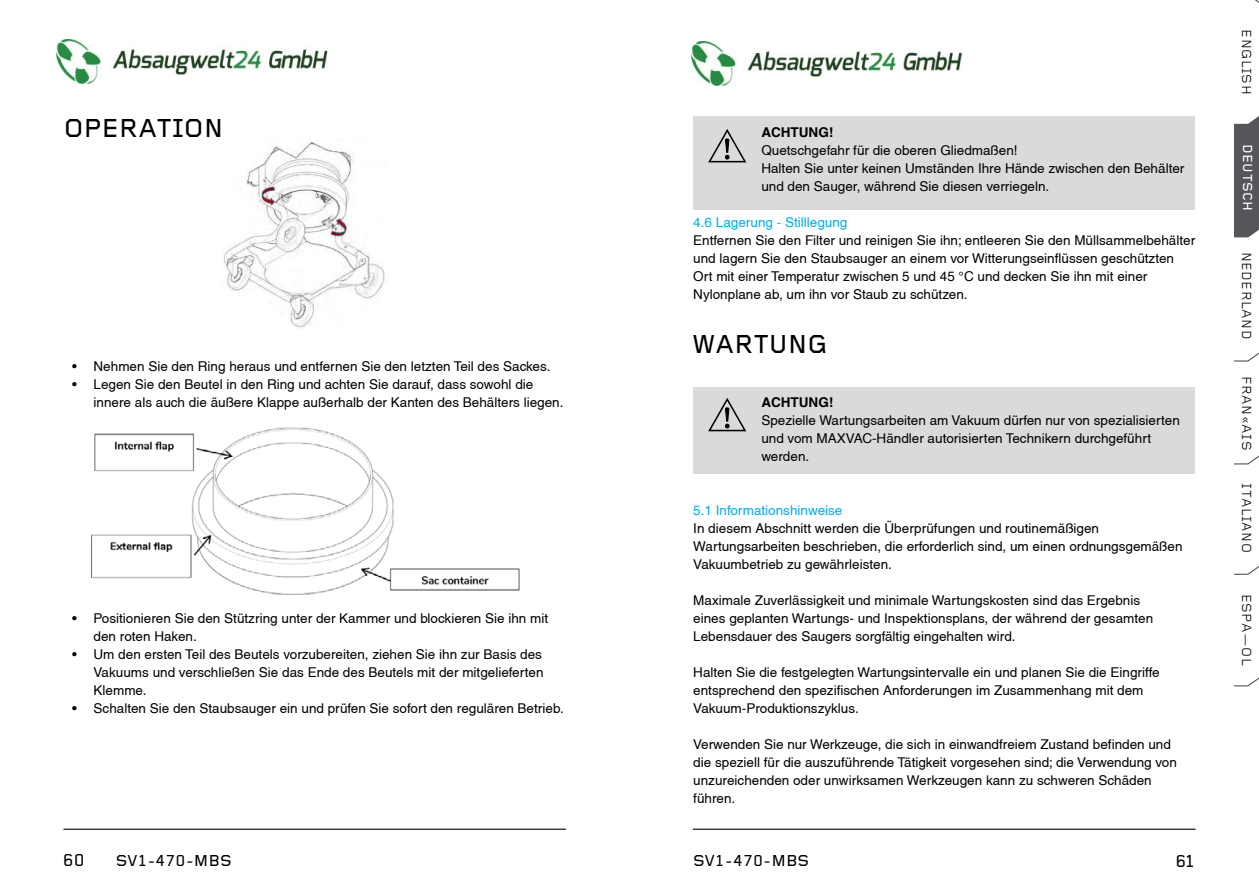
<style>
.page{position:relative;width:1259px;height:893px;background:#fff}
.page>*{position:absolute;margin:0;border:0;box-sizing:border-box;transform-origin:0 0}
.t1{font:500 27px "Foundry Gridnik";color:#000}
.t2{font:500 18px "Foundry Gridnik";color:#000}
.t3{font:500 16.5px "Foundry Gridnik";color:#000}
.t4{font:13.65px "Foundry Gridnik";letter-spacing:.04em;color:#000}
.t5{font:500 13.65px "Foundry Gridnik";letter-spacing:.04em;color:#fff}
.t6{font:13.5px/18px "Helvetica";color:#000}
.t7{font:13.5px "Helvetica";color:#00aeef}
.t8{font:700 13.5px "Helvetica";color:#000}
</style>
<div class="page">
<hr style="left:693px;top:829px;width:502px;height:1px;background:#000">
<hr style="left:64px;top:829px;width:502px;height:1px;background:#000">
<svg style="left:1234px;top:0;width:25px;height:687px"></svg>
<div style="left:693px;top:116px;width:502px;height:93px;background:#dadada"></div>
<svg style="left:708px;top:129px;width:39px;height:34px"></svg>
<div style="left:693px;top:387px;width:502px;height:86px;background:#dadada"></div>
<svg style="left:708px;top:398px;width:39px;height:34px"></svg>
<img style="left:223px;top:140px;width:163px;height:188px">
<img style="left:91px;top:427px;width:429px;height:168px">
<img style="left:57px;top:40px;width:271px;height:44px">
<img style="left:691px;top:42px;width:272px;height:43px">
<h1 class="t1" style="left:64px;top:112px;width:161px">OPERATION</h1>
<p class="t6" style="left:72px;top:357px;width:480px">• Nehmen Sie den Ring heraus und entfernen Sie den letzten Teil des Sackes.</p>
<p class="t6" style="left:94px;top:375px;width:471px;text-indent:-21px">• Legen Sie den Beutel in den Ring und achten Sie darauf, dass sowohl die innere als auch die äußere Klappe außerhalb der Kanten des Behälters liegen.</p>
<p class="t6" style="left:94px;top:609px;width:456px;text-indent:-21px">• Positionieren Sie den Stützring unter der Kammer und blockieren Sie ihn mit den roten Haken.</p>
<p class="t6" style="left:94px;top:645px;width:451px;text-align:justify;text-indent:-21px">• Um den ersten Teil des Beutels vorzubereiten, ziehen Sie ihn zur Basis des Vakuums und verschließen Sie das Ende des Beutels mit der mitgelieferten Klemme.</p>
<p class="t6" style="left:72px;top:699px;width:493px">• Schalten Sie den Staubsauger ein und prüfen Sie sofort den regulären Betrieb.</p>
<p class="t8" style="left:761px;top:124px;width:73px">ACHTUNG!</p>
<p class="t6" style="left:761px;top:141px;width:424px">Quetschgefahr für die oberen Gliedmaßen!<br>Halten Sie unter keinen Umständen Ihre Hände zwischen den Behälter und den Sauger, während Sie diesen verriegeln.</p>
<p class="t7" style="left:693px;top:215px;width:156px">4.6 Lagerung - Stilllegung</p>
<p class="t6" style="left:693px;top:231px;width:503px">Entfernen Sie den Filter und reinigen Sie ihn; entleeren Sie den Müllsammelbehälter und lagern Sie den Staubsauger an einem vor Witterungseinflüssen geschützten Ort mit einer Temperatur zwischen 5 und 45 °C und decken Sie ihn mit einer Nylonplane ab, um ihn vor Staub zu schützen.</p>
<h1 class="t1" style="left:692px;top:328px;width:137px">WARTUNG</h1>
<p class="t8" style="left:761px;top:394px;width:73px">ACHTUNG!</p>
<p class="t6" style="left:761px;top:411px;width:420px">Spezielle Wartungsarbeiten am Vakuum dürfen nur von spezialisierten und vom MAXVAC-Händler autorisierten Technikern durchgeführt werden.</p>
<p class="t7" style="left:693px;top:503px;width:151px">5.1 Informationshinweise</p>
<p class="t6" style="left:693px;top:519px;width:491px">In diesem Abschnitt werden die Überprüfungen und routinemäßigen<br>Wartungsarbeiten beschrieben, die erforderlich sind, um einen ordnungsgemäßen<br>Vakuumbetrieb zu gewährleisten.</p>
<p class="t6" style="left:693px;top:591px;width:461px">Maximale Zuverlässigkeit und minimale Wartungskosten sind das Ergebnis eines geplanten Wartungs- und Inspektionsplans, der während der gesamten<br>Lebensdauer des Saugers sorgfältig eingehalten wird.</p>
<p class="t6" style="left:693px;top:663px;width:468px">Halten Sie die festgelegten Wartungsintervalle ein und planen Sie die Eingriffe entsprechend den spezifischen Anforderungen im Zusammenhang mit dem<br>Vakuum-Produktionszyklus.</p>
<p class="t6" style="left:693px;top:735px;width:485px">Verwenden Sie nur Werkzeuge, die sich in einwandfreiem Zustand befinden und die speziell für die auszuführende Tätigkeit vorgesehen sind; die Verwendung von unzureichenden oder unwirksamen Werkzeugen kann zu schweren Schäden führen.</p>
<h2 class="t2" style="left:63px;top:849px;width:23px">60</h2>
<p class="t3" style="left:693px;top:851px;width:117px">SV1-470-MBS</p>
<p class="t3" style="left:116px;top:851px;width:117px">SV1-470-MBS</p>
<h2 class="t2" style="left:1175px;top:850px;width:21px">61</h2>
<p class="t4" style="left:1255px;top:29px;width:67px;rotate:90deg">ENGLISH</p>
<p class="t5" style="left:1255px;top:144px;width:69px;rotate:90deg">DEUTSCH</p>
<p class="t4" style="left:1255px;top:252px;width:89px;rotate:90deg">NEDERLAND</p>
<p class="t4" style="left:1255px;top:376px;width:76px;rotate:90deg">FRAN«AIS</p>
<p class="t4" style="left:1255px;top:483px;width:71px;rotate:90deg">ITALIANO</p>
<p class="t4" style="left:1255px;top:594px;width:73px;rotate:90deg">ESPA—OL</p>
</div>
